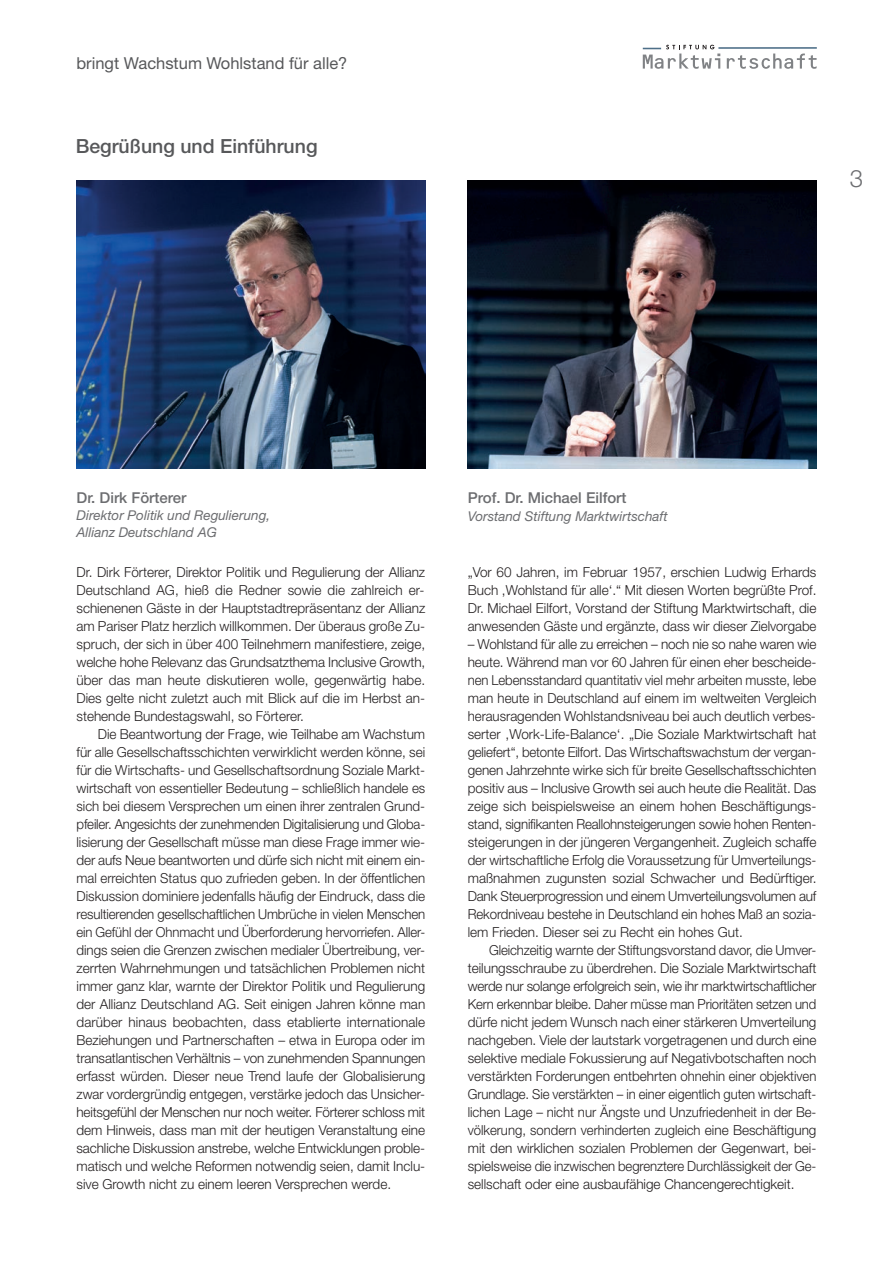
<style>
.page{position:relative;width:893px;height:1263px;background:#fff}
.page>*{position:absolute;margin:0;border:0;box-sizing:border-box;transform-origin:0 0}
.t1{font:300 24px "Helvetica Neue";color:#6c6d70}
.t2{font:500 19.5px "Helvetica Neue";color:#57585a}
.t3{font:16.5px "Helvetica Neue";color:#57585a}
.t4{font:500 15px "Helvetica Neue";color:#6c6d70}
.t5{font:300 13.8px/18px "Helvetica Neue";color:#231f20;text-align:justify}
.t6{font:300 13.8px/18px "Helvetica Neue";color:#231f20;text-align:justify;scale:.96 1}
.t7{font:italic 13.5px/17.2px "Helvetica Neue";color:#6c6d70}
</style>
<div class="page">
<svg style="left:727px;top:54px;width:90px;height:15px"></svg>
<hr style="left:718px;top:47px;width:99px;height:2px;background:#4e6f88">
<svg style="left:643px;top:45px;width:77px;height:24px"></svg>
<img style="left:77px;top:181px;width:348px;height:288px">
<img style="left:468px;top:181px;width:348px;height:287px">
<p class="t3" style="left:77px;top:57px;width:272px">bringt Wachstum Wohlstand für alle?</p>
<h2 class="t2" style="left:76px;top:140px;width:243px">Begrüßung und Einführung</h2>
<h1 class="t1" style="left:850px;top:170px;width:15px">3</h1>
<p class="t4" style="left:77px;top:492px;width:111px">Dr. Dirk Förterer</p>
<p class="t7" style="left:77px;top:508px;width:195px">Direktor Politik und Regulierung,<br>Allianz Deutschland AG</p>
<p class="t5" style="left:77px;top:564px;width:350px">Dr. Dirk Förterer, Direktor Politik und Regulierung der Allianz Deutschland AG, hieß die Redner sowie die zahlreich er&shy;schienenen Gäste in der Hauptstadtrepräsentanz der Allianz am Pariser Platz herzlich willkommen. Der überaus große Zu&shy;spruch, der sich in über 400 Teilnehmern manifestiere, zeige, welche hohe Relevanz das Grundsatzthema Inclusive Growth, über das man heute diskutieren wolle, gegenwärtig habe.<br>Dies gelte nicht zuletzt auch mit Blick auf die im Herbst an&shy;stehende Bundestagswahl, so Förterer.</p>
<p class="t5" style="left:77px;top:726px;width:350px;text-indent:21px">Die Beantwortung der Frage, wie Teilhabe am Wachstum für alle Gesellschaftsschichten verwirklicht werden könne, sei für die Wirtschafts- und Gesellschaftsordnung Soziale Markt&shy;wirtschaft von essentieller Bedeutung – schließlich handele es sich bei diesem Versprechen um einen ihrer zentralen Grund&shy;pfeiler. Angesichts der zunehmenden Digitalisierung und Globa&shy;lisierung der Gesellschaft müsse man diese Frage immer wie&shy;der aufs Neue beantworten und dürfe sich nicht mit einem ein&shy;mal erreichten Status quo zufrieden geben. In der öffentlichen Diskussion dominiere jedenfalls häufig der Eindruck, dass die resultierenden gesellschaftlichen Umbrüche in vielen Menschen ein Gefühl der Ohnmacht und Überforderung hervorriefen. Aller&shy;dings seien die Grenzen zwischen medialer Übertreibung, ver&shy;zerrten Wahrnehmungen und tatsächlichen Problemen nicht immer ganz klar, warnte der Direktor Politik und Regulierung der Allianz Deutschland AG. Seit einigen Jahren könne man darüber hinaus beobachten, dass etablierte internationale Beziehungen und Partnerschaften – etwa in Europa oder im transatlantischen Verhältnis – von zunehmenden Spannungen erfasst würden. Dieser neue Trend laufe der Globalisierung zwar vordergründig entgegen, verstärke jedoch das Unsicher&shy;heitsgefühl der Menschen nur noch weiter. Förterer schloss mit dem Hinweis, dass man mit der heutigen Veranstaltung eine sachliche Diskussion anstrebe, welche Entwicklungen proble&shy;matisch und welche Reformen notwendig seien, damit Inclu&shy;sive Growth nicht zu einem leeren Versprechen werde.</p>
<p class="t4" style="left:468px;top:492px;width:160px">Prof. Dr. Michael Eilfort</p>
<p class="t7" style="left:468px;top:509px;width:202px">Vorstand Stiftung Marktwirtschaft</p>
<p class="t5" style="left:468px;top:564px;width:350px">„Vor 60 Jahren, im Februar 1957, erschien Ludwig Erhards Buch ,Wohlstand für alle‘.“ Mit diesen Worten begrüßte Prof.<br>Dr. Michael Eilfort, Vorstand der Stiftung Marktwirtschaft, die anwesenden Gäste und ergänzte, dass wir dieser Zielvorgabe</p>
<p class="t5" style="left:468px;top:636px;width:350px">– Wohlstand für alle zu erreichen – noch nie so nahe waren wie heute. Während man vor 60 Jahren für einen eher bescheide&shy;nen Lebensstandard quantitativ viel mehr arbeiten musste, lebe man heute in Deutschland auf einem im weltweiten Vergleich herausragenden Wohlstandsniveau bei auch deutlich verbes&shy;serter ,Work-Life-Balance‘. „Die Soziale Marktwirtschaft hat geliefert“, betonte Eilfort. Das Wirtschaftswachstum der vergan&shy;genen Jahrzehnte wirke sich für breite Gesellschaftsschichten positiv aus – Inclusive Growth sei auch heute die Realität. Das zeige sich beispielsweise an einem hohen Beschäftigungs&shy;stand, signifikanten Reallohnsteigerungen sowie hohen Renten&shy;steigerungen in der jüngeren Vergangenheit. Zugleich schaffe der wirtschaftliche Erfolg die Voraussetzung für Umverteilungs&shy;maßnahmen zugunsten sozial Schwacher und Bedürftiger.<br>Dank Steuerprogression und einem Umverteilungsvolumen auf Rekordniveau bestehe in Deutschland ein hohes Maß an sozia&shy;lem Frieden. Dieser sei zu Recht ein hohes Gut.</p>
<p class="t6" style="left:468px;top:942px;width:365px;text-indent:21px">Gleichzeitig warnte der Stiftungsvorstand davor, die Umver&shy;teilungsschraube zu überdrehen. Die Soziale Marktwirtschaft werde nur solange erfolgreich sein, wie ihr marktwirtschaftlicher Kern erkennbar bleibe. Daher müsse man Prioritäten setzen und dürfe nicht jedem Wunsch nach einer stärkeren Umverteilung nachgeben. Viele der lautstark vorgetragenen und durch eine selektive mediale Fokussierung auf Negativbotschaften noch verstärkten Forderungen entbehrten ohnehin einer objektiven Grundlage. Sie verstärkten – in einer eigentlich guten wirtschaft&shy;lichen Lage – nicht nur Ängste und Unzufriedenheit in der Be&shy;völkerung, sondern verhinderten zugleich eine Beschäftigung mit den wirklichen sozialen Problemen der Gegenwart, bei&shy;spielsweise die inzwischen begrenztere Durchlässigkeit der Ge&shy;sellschaft oder eine ausbaufähige Chancengerechtigkeit.</p>
</div>
